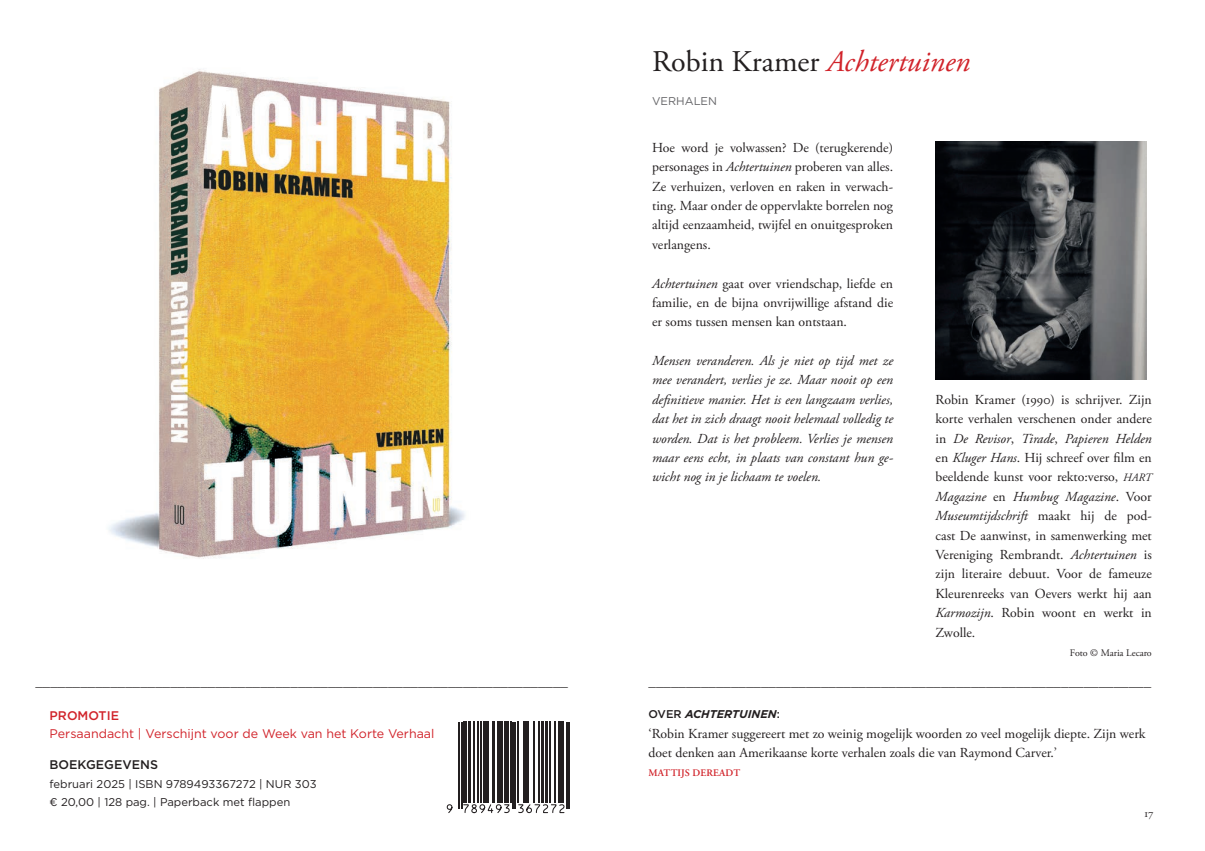
<style>
.page{position:relative;width:1205px;height:851px;background:#fff}
.page>*{position:absolute;margin:0;border:0;box-sizing:border-box;transform-origin:0 0}
.t1{font:italic 30px "Adobe Garamond Pro";color:#d1232a}
.t2{font:italic 15px "DTL Paradox T";color:#231f20}
.t3{font:13.75px/19.4px "Adobe Garamond Pro";color:#231f20;text-align:justify}
.t4{font:italic 13.75px/19.4px "Adobe Garamond Pro";color:#231f20;text-align:justify}
.t5{font:12.5px "Gotham";color:#d1232a}
.t6{font:500 12.5px "Gotham";color:#231f20}
.t7{font:500 12.5px "Gotham";color:#d1232a}
.t8{font:11.25px "Gotham";color:#231f20}
.t9{font:italic 700 11.25px "Gotham";color:#231f20}
.t10{font:11.25px "Gotham";color:#656568}
.t11{font:11.25px "Adobe Garamond Pro";color:#231f20}
.t12{font:10px "Adobe Garamond Pro";color:#231f20}
.t13{font:600 10px "Adobe Garamond Pro";letter-spacing:.015em;color:#d1232a}
.s1{font-style:normal;color:#231f20}
.s2{font-style:italic}
.s3{font-style:italic;font-size:11.25px}
.s4{font-weight:500;font-style:normal}
</style>
<div class="page">
<img style="left:108px;top:69px;width:357px;height:490px">
<svg style="left:458px;top:721px;width:112px;height:88px"></svg>
<hr style="left:458px;top:721px;width:2px;height:87px;background:#231f20">
<hr style="left:461px;top:721px;width:1px;height:87px;background:#231f20">
<hr style="left:463px;top:721px;width:4px;height:81px;background:#231f20">
<hr style="left:468px;top:721px;width:2px;height:81px;background:#231f20">
<hr style="left:474px;top:721px;width:1px;height:81px;background:#231f20">
<hr style="left:477px;top:721px;width:1px;height:81px;background:#231f20">
<hr style="left:481px;top:721px;width:1px;height:81px;background:#231f20">
<hr style="left:483px;top:721px;width:4px;height:81px;background:#231f20">
<hr style="left:488px;top:721px;width:1px;height:81px;background:#231f20">
<hr style="left:492px;top:721px;width:3px;height:81px;background:#231f20">
<hr style="left:497px;top:721px;width:1px;height:81px;background:#231f20">
<hr style="left:499px;top:721px;width:4px;height:81px;background:#231f20">
<div style="left:504px;top:721px;width:5px;height:81px;background:#231f20"></div>
<hr style="left:510px;top:721px;width:1px;height:81px;background:#231f20">
<hr style="left:512px;top:721px;width:1px;height:87px;background:#231f20">
<hr style="left:515px;top:721px;width:1px;height:87px;background:#231f20">
<hr style="left:517px;top:721px;width:1px;height:81px;background:#231f20">
<hr style="left:523px;top:721px;width:1px;height:81px;background:#231f20">
<hr style="left:525px;top:721px;width:1px;height:81px;background:#231f20">
<hr style="left:527px;top:721px;width:2px;height:81px;background:#231f20">
<hr style="left:533px;top:721px;width:2px;height:81px;background:#231f20">
<hr style="left:538px;top:721px;width:1px;height:81px;background:#231f20">
<hr style="left:542px;top:721px;width:2px;height:81px;background:#231f20">
<hr style="left:545px;top:721px;width:2px;height:81px;background:#231f20">
<hr style="left:550px;top:721px;width:1px;height:81px;background:#231f20">
<hr style="left:554px;top:721px;width:2px;height:81px;background:#231f20">
<hr style="left:558px;top:721px;width:2px;height:81px;background:#231f20">
<hr style="left:561px;top:721px;width:3px;height:81px;background:#231f20">
<hr style="left:566px;top:721px;width:1px;height:87px;background:#231f20">
<hr style="left:568px;top:721px;width:2px;height:87px;background:#231f20">
<svg style="left:446px;top:804px;width:7px;height:9px"></svg>
<svg style="left:463px;top:803px;width:47px;height:10px"></svg>
<svg style="left:517px;top:803px;width:48px;height:10px"></svg>
<img style="left:935px;top:142px;width:212px;height:237px">
<p class="t2" style="left:35px;top:671px;width:534px">_______________________________________________________________________</p>
<p class="t7" style="left:50px;top:707px;width:71px">PROMOTIE</p>
<p class="t5" style="left:50px;top:725px;width:386px">Persaandacht | Verschijnt voor de Week van het Korte Verhaal</p>
<p class="t6" style="left:50px;top:756px;width:110px">BOEKGEGEVENS</p>
<p class="t8" style="left:50px;top:776px;width:268px">februari 2025 | ISBN 9789493367272 | NUR 303</p>
<p class="t8" style="left:50px;top:795px;width:242px">€ 20,00 | 128 pag. | Paperback met flappen</p>
<p class="t1" style="left:652px;top:44px;width:320px"><span class="s1">Robin Kramer</span> Achtertuinen</p>
<p class="t10" style="left:652px;top:93px;width:66px">VERHALEN</p>
<p class="t3" style="left:652px;top:138px;width:242px">Hoe word je volwassen? De (terugkerende) personages in <span class="s2">Achtertuinen</span> proberen van alles.<br>Ze verhuizen, verloven en raken in verwach&shy;ting. Maar onder de oppervlakte borrelen nog altijd eenzaamheid, twijfel en onuitgesproken verlangens.</p>
<p class="t3" style="left:652px;top:274px;width:242px"><span class="s2">Achtertuinen</span> gaat over vriendschap, liefde en familie, en de bijna onvrijwillige afstand die er soms tussen mensen kan ontstaan.</p>
<p class="t4" style="left:652px;top:351px;width:242px">Mensen veranderen. Als je niet op tijd met ze mee verandert, verlies je ze. Maar nooit op een definitieve manier. Het is een langzaam verlies, dat het in zich draagt nooit helemaal volledig te worden. Dat is het probleem. Verlies je mensen maar eens echt, in plaats van constant hun ge&shy;wicht nog in je lichaam te voelen.</p>
<p class="t3" style="left:935px;top:390px;width:218px">Robin Kramer (1990) is schrijver. Zijn korte verhalen verschenen onder andere in <span class="s2">De Revisor</span>, <span class="s2">Tirade</span>, <span class="s2">Papieren Helden </span>en <span class="s2">Kluger Hans</span>. Hij schreef over film en beeldende kunst voor rekto:verso, <span class="s3">HART </span><span class="s2">Magazine</span> en <span class="s2">Humbug Magazine</span>. Voor <span class="s2">Museumtijdschrift</span> maakt hij de pod&shy;cast De aanwinst, in samenwerking met Vereniging Rembrandt. <span class="s2">Achtertuinen</span> is zijn literaire debuut. Voor de fameuze Kleurenreeks van Oevers werkt hij aan <span class="s2">Karmozijn</span>. Robin woont en werkt in Zwolle.</p>
<p class="t12" style="left:1070px;top:646px;width:83px">Foto © Maria Lecaro</p>
<p class="t2" style="left:648px;top:671px;width:504px">___________________________________________________________________</p>
<p class="t9" style="left:648px;top:707px;width:133px"><span class="s4">OVER</span> ACHTERTUINEN<span class="s4">:</span></p>
<p class="t3" style="left:648px;top:723px;width:498px">‘Robin Kramer suggereert met zo weinig mogelijk woorden zo veel mogelijk diepte. Zijn werk doet denken aan Amerikaanse korte verhalen zoals die van Raymond Carver.’</p>
<p class="t13" style="left:648px;top:767px;width:93px">MATTIJS DEREADT</p>
<p class="t11" style="left:1144px;top:806px;width:11px">17</p>
</div>
